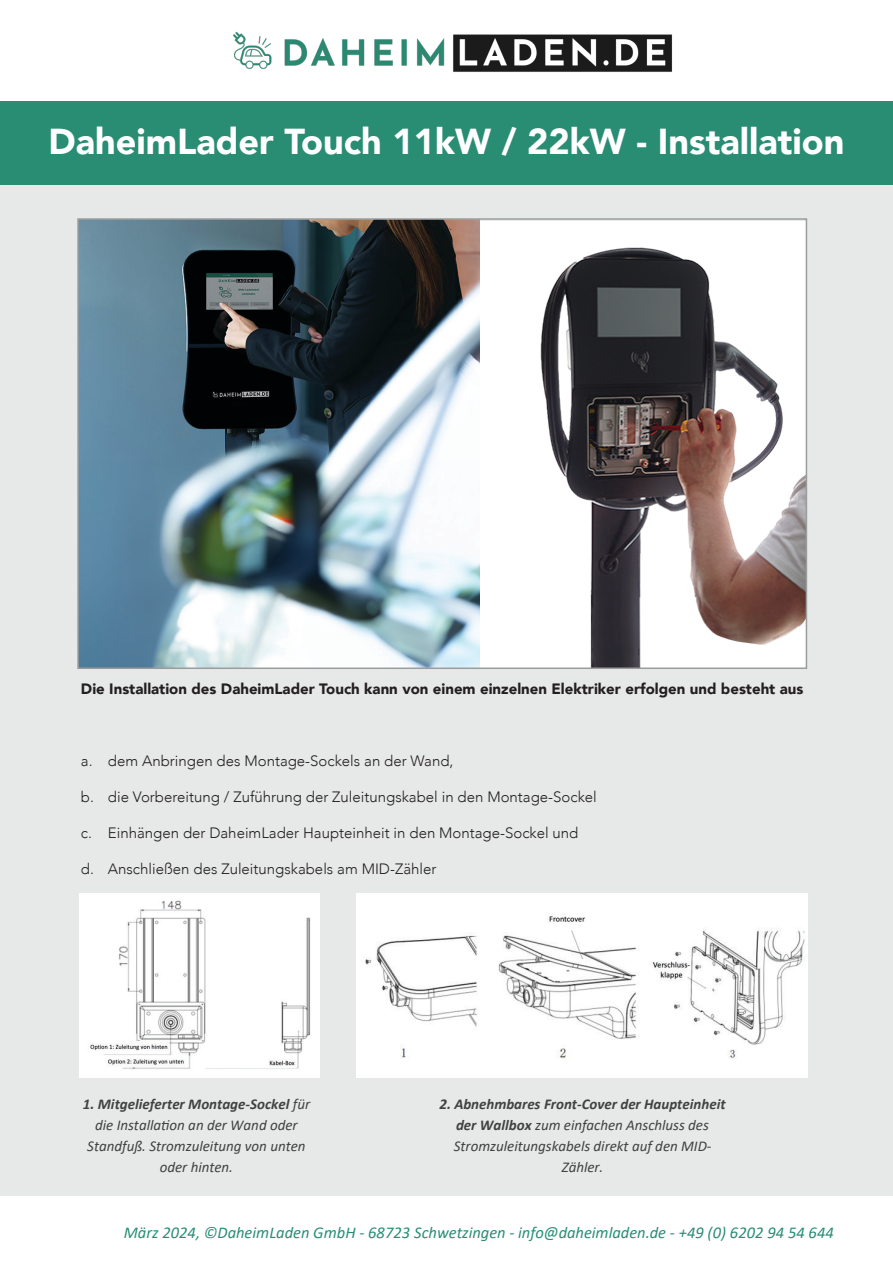
<style>
.page{position:relative;width:893px;height:1263px;background:#fff}
.page>*{position:absolute;margin:0;border:0;box-sizing:border-box;transform-origin:0 0}
.Heading_1_-_left{font:900 36px "Avenir";color:#fff}
.t1{font:italic 16.5px "Calibri";color:#288e75}
.t2{font:italic 15px/21px "Calibri";color:#404141;text-align:center}
.t3{font:300 15px "Avenir";color:#231f20}
.Product_name{font:900 15px "Avenir";color:#231f20}
.s1{font-weight:700}
</style>
<div class="page">
<div style="left:0;top:153px;width:893px;height:1043px;background:#e7e8e8"></div>
<div style="left:0;top:101px;width:893px;height:83px;background:#298d74"></div>
<div style="left:480px;top:221px;width:326px;height:447px;background:#fff"></div>
<img style="left:540px;top:247px;width:264px;height:419px">
<img style="left:80px;top:221px;width:400px;height:445px">
<div style="left:77px;top:218px;width:730px;height:451px;border:2px solid #9b9c9d"></div>
<img style="left:80px;top:893px;width:240px;height:184px">
<img style="left:357px;top:893px;width:451px;height:184px">
<img style="left:233px;top:31px;width:440px;height:41px">
<p class="Heading_1_-_left" style="left:49px;top:111px;width:797px">DaheimLader Touch 11kW / 22kW - Installation</p>
<p class="Product_name" style="left:81px;top:676px;width:724px">Die Installation des DaheimLader Touch kann von einem einzelnen Elektriker erfolgen und besteht aus</p>
<p class="t3" style="left:81px;top:752px;width:374px">a. dem Anbringen des Montage-Sockels an der Wand,</p>
<p class="t3" style="left:81px;top:788px;width:517px">b. die Vorbereitung / Zuführung der Zuleitungskabel in den Montage-Sockel</p>
<p class="t3" style="left:81px;top:824px;width:499px">c. Einhängen der DaheimLader Haupteinheit in den Montage-Sockel und</p>
<p class="t3" style="left:81px;top:860px;width:357px">d. Anschließen des Zuleitungskabels am MID-Zähler</p>
<p class="t2" style="left:83px;top:1093px;width:229px"><span class="s1">1. Mitgelieferter Montage-Sockel</span> für die Installa.on an der Wand oder<br>Standfuß. Stromzuleitung von unten oder hinten.</p>
<p class="t2" style="left:439px;top:1093px;width:288px"><span class="s1">2. Abnehmbares Front-Cover der Haupteinheit der Wallbox</span> zum einfachen Anschluss des Stromzuleitungskabels direkt auf den MID-Zähler.</p>
<p class="t1" style="left:124px;top:1221px;width:711px">März 2024, ©DaheimLaden GmbH - 68723 Schwetzingen - info@daheimladen.de - +49 (0) 6202 94 54 644</p>
</div>
